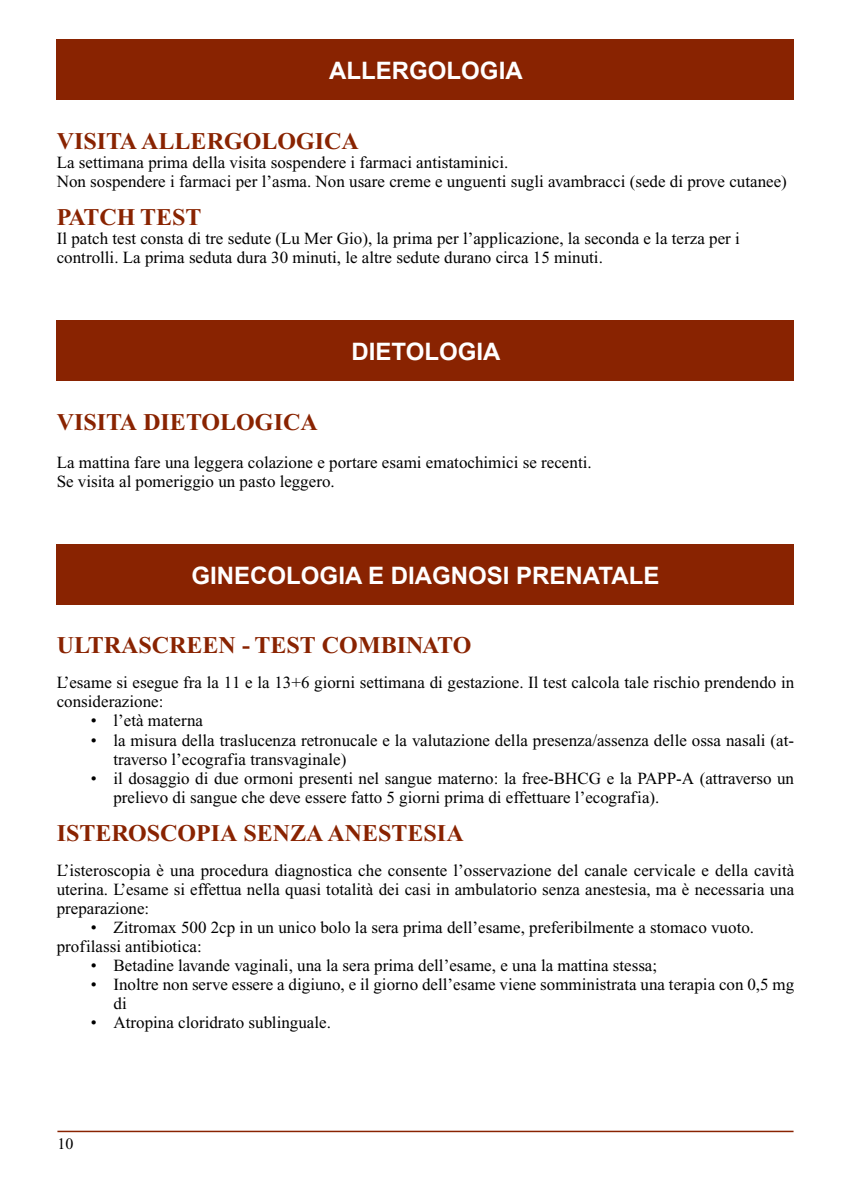
<style>
.page{position:relative;width:851px;height:1191px;background:#fff}
.page>*{position:absolute;margin:0;border:0;box-sizing:border-box;transform-origin:0 0}
.t1{font:700 24px "Times New Roman";color:#892301}
.t2{font:700 24px "Arial";color:#fff}
.t3{font:17px/19px "Times New Roman";color:#000}
.t4{font:16px "Times New Roman";color:#000}
</style>
<div class="page">
<hr style="left:57px;top:1130px;width:736px;height:2px;background:#892301">
<div style="left:57px;top:40px;width:737px;height:60px;background:#892301"></div>
<div style="left:57px;top:320px;width:737px;height:60px;background:#892301"></div>
<div style="left:57px;top:544px;width:737px;height:60px;background:#892301"></div>
<h1 class="t2" style="left:329px;top:55px;width:195px">ALLERGOLOGIA</h1>
<h1 class="t1" style="left:57px;top:128px;width:303px">VISITA ALLERGOLOGICA</h1>
<p class="t3" style="left:57px;top:153px;width:731px">La settimana prima della visita sospendere i farmaci antistaminici.<br>Non sospendere i farmaci per l’asma. Non usare creme e unguenti sugli avambracci (sede di prove cutanee)</p>
<h1 class="t1" style="left:57px;top:204px;width:146px">PATCH TEST</h1>
<p class="t3" style="left:57px;top:229px;width:684px">Il patch test consta di tre sedute (Lu Mer Gio), la prima per l’applicazione, la seconda e la terza per i controlli. La prima seduta dura 30 minuti, le altre sedute durano circa 15 minuti.</p>
<h1 class="t2" style="left:351px;top:336px;width:150px">DIETOLOGIA</h1>
<h1 class="t1" style="left:57px;top:408px;width:262px">VISITA DIETOLOGICA</h1>
<p class="t3" style="left:57px;top:452px;width:536px">La mattina fare una leggera colazione e portare esami ematochimici se recenti.<br>Se visita al pomeriggio un pasto leggero.</p>
<h1 class="t2" style="left:191px;top:559px;width:469px">GINECOLOGIA E DIAGNOSI PRENATALE</h1>
<h1 class="t1" style="left:57px;top:632px;width:416px">ULTRASCREEN - TEST COMBINATO</h1>
<p class="t3" style="left:57px;top:673px;width:739px">L’esame si esegue fra la 11 e la 13+6 giorni settimana di gestazione. Il test calcola tale rischio prendendo in considerazione:</p>
<p class="t3" style="left:91px;top:711px;width:114px">• l’età materna</p>
<p class="t3" style="left:113px;top:730px;width:682px;text-indent:-23px">• la misura della traslucenza retronucale e la valutazione della presenza/assenza delle ossa nasali (at&shy;traverso l’ecografia transvaginale)</p>
<p class="t3" style="left:113px;top:768px;width:682px;text-indent:-23px">• il dosaggio di due ormoni presenti nel sangue materno: la free-BHCG e la PAPP-A (attraverso un prelievo di sangue che deve essere fatto 5 giorni prima di effettuare l’ecografia).</p>
<h1 class="t1" style="left:57px;top:819px;width:408px">ISTEROSCOPIA SENZA ANESTESIA</h1>
<p class="t3" style="left:57px;top:860px;width:739px;text-align:justify">L’isteroscopia è una procedura diagnostica che consente l’osservazione del canale cervicale e della cavità uterina. L’esame si effettua nella quasi totalità dei casi in ambulatorio senza anestesia, ma è necessaria una preparazione:</p>
<p class="t3" style="left:57px;top:917px;width:698px;text-indent:34px">• Zitromax 500 2cp in un unico bolo la sera prima dell’esame, preferibilmente a stomaco vuoto. profilassi antibiotica:</p>
<p class="t3" style="left:91px;top:955px;width:568px">• Betadine lavande vaginali, una la sera prima dell’esame, e una la mattina stessa;</p>
<p class="t3" style="left:113px;top:974px;width:682px;text-indent:-23px">• Inoltre non serve essere a digiuno, e il giorno dell’esame viene somministrata una terapia con 0,5 mg di</p>
<p class="t3" style="left:91px;top:1012px;width:242px">• Atropina cloridrato sublinguale.</p>
<p class="t4" style="left:57px;top:1135px;width:17px">10</p>
</div>
